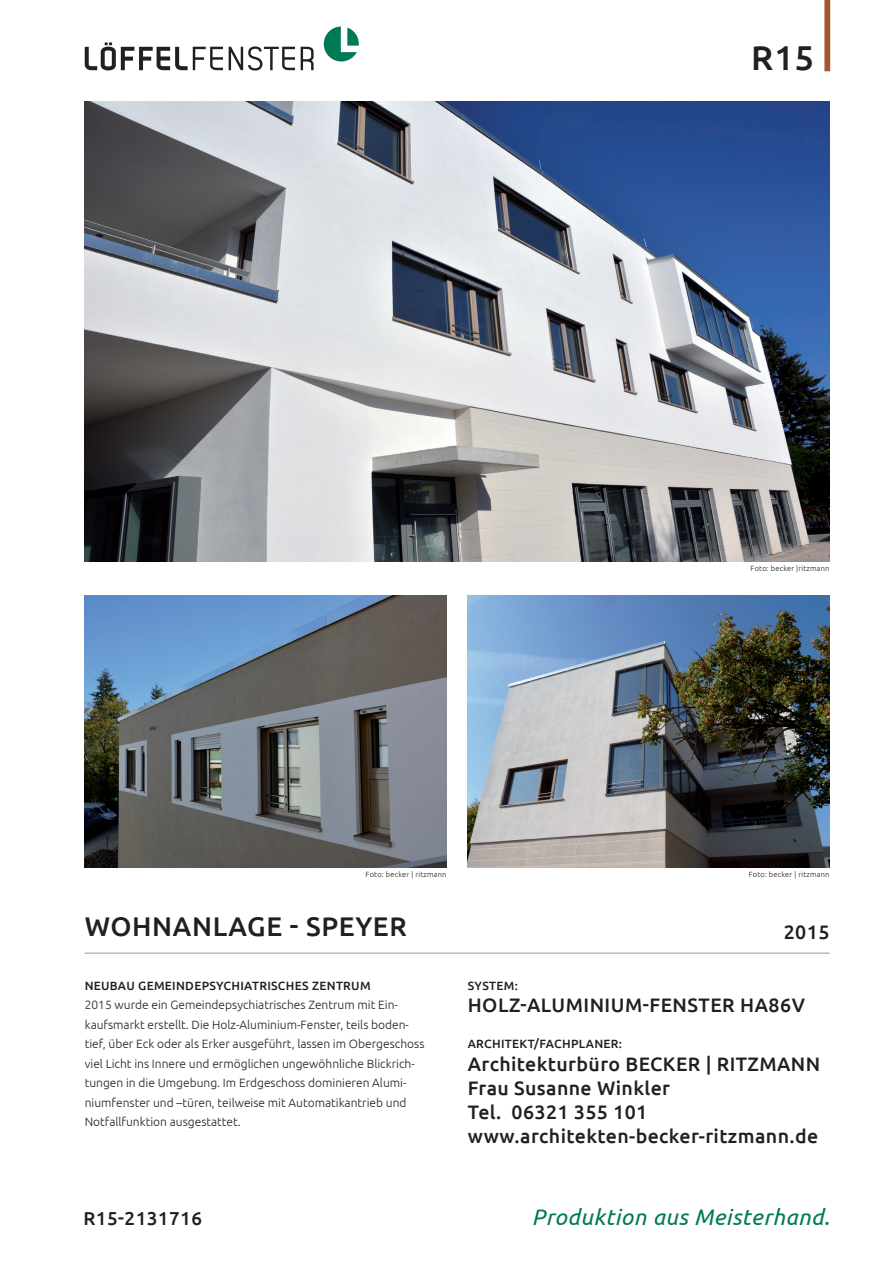
<style>
.page{position:relative;width:893px;height:1263px;background:#fff}
.page>*{position:absolute;margin:0;border:0;box-sizing:border-box;transform-origin:0 0}
.t1{font:500 34.5px "Ubuntu";color:#231f20}
.t2{font:500 27px "Ubuntu";letter-spacing:.025em;color:#231f20}
.t3{font:italic 22.5px "Ubuntu";letter-spacing:.025em;color:#007955}
.t4{font:500 19.5px/24px "Ubuntu";letter-spacing:.02em;color:#231f20}
.t5{font:500 18.75px "Ubuntu";letter-spacing:.025em;color:#231f20}
.t6{font:300 12px/19.5px "Ubuntu";color:#231f20}
.t7{font:500 12px "Ubuntu";letter-spacing:.025em;color:#231f20}
.t8{font:300 7.5px "Ubuntu";letter-spacing:.025em;color:#231f20}
</style>
<div class="page">
<img style="left:85px;top:102px;width:744px;height:459px">
<img style="left:85px;top:595px;width:361px;height:272px">
<img style="left:467px;top:595px;width:362px;height:272px">
<svg style="left:323px;top:26px;width:35px;height:35px"></svg>
<svg style="left:85px;top:42px;width:102px;height:28px"></svg>
<svg style="left:193px;top:46px;width:120px;height:25px"></svg>
<hr style="left:85px;top:952px;width:744px;height:1px;background:#939598">
<svg style="left:824px;top:0;width:5px;height:71px"></svg>
<h1 class="t1" style="left:750px;top:36px;width:64px">R15</h1>
<p class="t8" style="left:750px;top:563px;width:80px">Foto: becker |ritzmann</p>
<p class="t8" style="left:365px;top:870px;width:82px">Foto: becker | ritzmann</p>
<p class="t8" style="left:748px;top:870px;width:82px">Foto: becker | ritzmann</p>
<h2 class="t2" style="left:85px;top:908px;width:323px">WOHNANLAGE - SPEYER</h2>
<p class="t7" style="left:85px;top:977px;width:287px">NEUBAU GEMEINDEPSYCHIATRISCHES ZENTRUM</p>
<p class="t6" style="left:85px;top:994px;width:341px">2015 wurde ein Gemeindepsychiatrisches Zentrum mit Ein&shy;kaufsmarkt erstellt. Die Holz-Aluminium-Fenster, teils boden&shy;tief, über Eck oder als Erker ausgeführt, lassen im Obergeschoss viel Licht ins Innere und ermöglichen ungewöhnliche Blickrich&shy;tungen in die Umgebung. Im Erdgeschoss dominieren Alumi&shy;niumfenster und –türen, teilweise mit Automatikantrieb und Notfallfunktion ausgestattet.</p>
<h3 class="t5" style="left:83px;top:1206px;width:120px">R15-2131716</h3>
<p class="t7" style="left:467px;top:977px;width:52px">SYSTEM:</p>
<h3 class="t4" style="left:783px;top:918px;width:47px">2015</h3>
<h3 class="t4" style="left:467px;top:992px;width:87px">H OLZ-ALUMINIUM</h3>
<h3 class="t4" style="left:642px;top:992px;width:69px">-FENSTER</h3>
<h3 class="t4" style="left:740px;top:992px;width:66px">HA86V</h3>
<p class="t7" style="left:467px;top:1035px;width:156px">ARCHITEKT/FACHPLANER:</p>
<h3 class="t4" style="left:467px;top:1050px;width:171px">ARCHITEKTURBÜRO BECKER</h3>
<h3 class="t4" style="left:705px;top:1050px;width:100px">| RITZMANN</h3>
<h3 class="t4" style="left:467px;top:1074px;width:352px">FRAU SUSANNE WINKLER<br>TEL. 06321 355 101<br>WWW.ARCHITEKTEN-BECKER-RITZMANN.DE</h3>
<h3 class="t3" style="left:531px;top:1203px;width:299px">Produktion aus Meisterhand.</h3>
</div>
